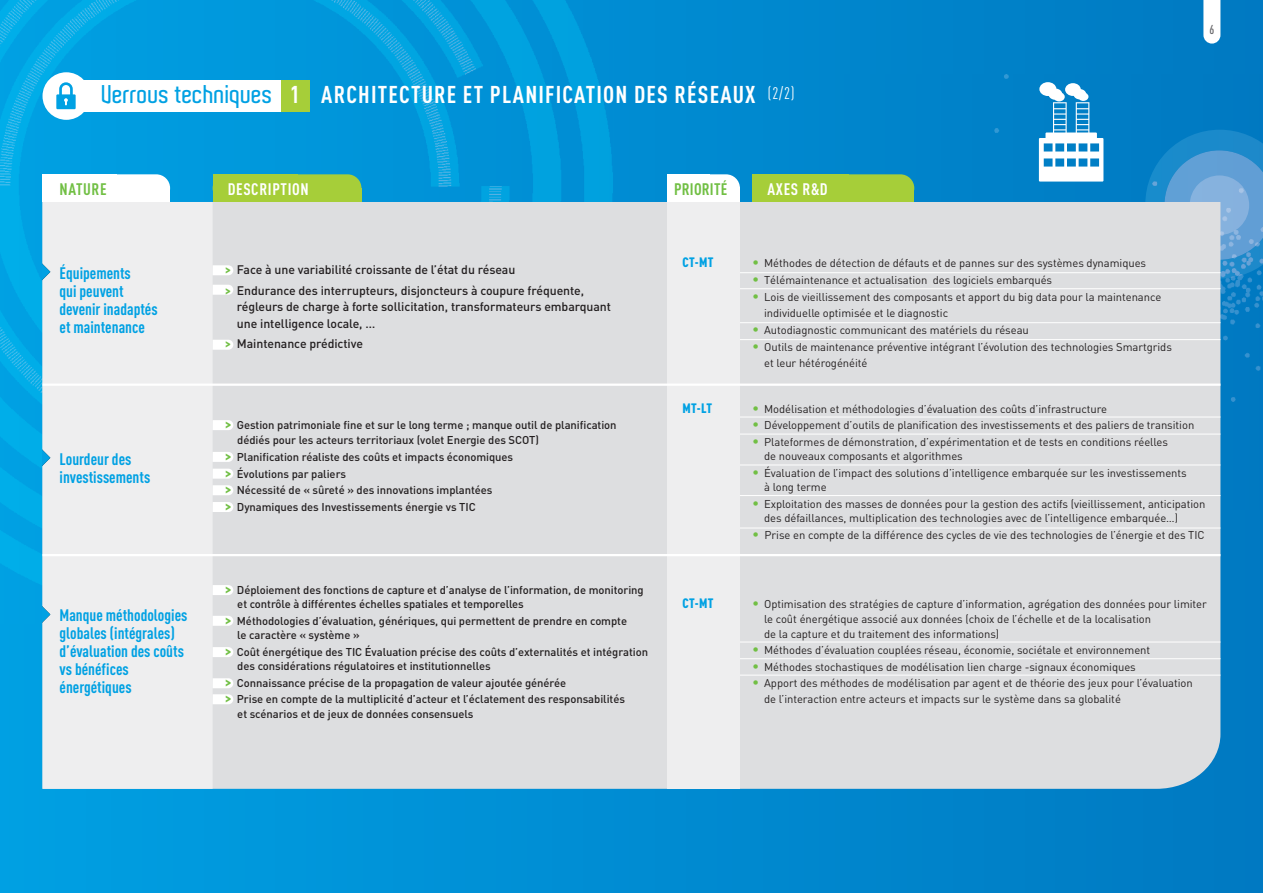
<style>
.page{position:relative;width:1263px;height:893px;background:#fff}
.page>*{position:absolute;margin:0;border:0;box-sizing:border-box;transform-origin:0 0}
.t1{font:700 24px "DIN Cond";letter-spacing:.05em;color:#fff}
.t2{font:700 16.5px/18px "DIN Cond";color:#00a1e3}
.t3{font:700 16.5px "DIN Cond";letter-spacing:.04em;color:#fff}
.t4{font:700 16.5px "DIN Cond";letter-spacing:.015em;color:#71bf44}
.t5{font:900 13.5px "DIN Cond";letter-spacing:.03em;color:#00a1e3}
.t6{font:500 12.75px "DIN Cond";color:#636366}
.t7{font:500 12.3px/20.7px "DIN";letter-spacing:-.005em;color:#231f20}
.t8{font:11.25px/14.7px "DIN";letter-spacing:-.005em;color:#231f20}
.t9{font:500 11.25px/16.8px "DIN";letter-spacing:-.005em;color:#231f20}
.s1{font-family:"Aldo";font-weight:600;font-size:24.75px;color:#00a1e3}
.s2{font-family:"DIN Cond";font-weight:900;color:#71bf44}
.s3{font-family:"DIN Cond";font-weight:900;font-size:13.5px;color:#71bf44}
</style>
<div class="page">
<div style="left:0;top:0;width:1263px;height:893px;background:linear-gradient(to right,#00a0e3,#0079c1)"></div>
<div style="left:837px;top:74px;width:426px;height:436px;background:#0080c7"></div>
<img style="left:1145px;top:130px;width:118px;height:149px">
<img style="left:1164px;top:150px;width:99px;height:110px">
<img style="left:1190px;top:175px;width:59px;height:60px">
<img style="left:0;top:0;width:612px;height:624px">
<div style="left:213px;top:202px;width:1007px;height:587px;background:#dddee0"></div>
<div style="left:43px;top:202px;width:170px;height:587px;background:#eeeeef"></div>
<div style="left:213px;top:174px;width:148px;height:28px;background:#a6ce39;border-radius:14px"></div>
<div style="left:213px;top:188px;width:148px;height:14px;background:#a6ce39"></div>
<div style="left:213px;top:174px;width:85px;height:28px;background:#a6ce39"></div>
<div style="left:43px;top:174px;width:127px;height:28px;background:#fff;border-radius:14px"></div>
<div style="left:43px;top:188px;width:127px;height:14px;background:#fff"></div>
<div style="left:43px;top:174px;width:74px;height:28px;background:#fff"></div>
<div style="left:668px;top:174px;width:72px;height:28px;background:#fff;border-radius:14px"></div>
<div style="left:668px;top:188px;width:72px;height:14px;background:#fff"></div>
<div style="left:668px;top:174px;width:42px;height:28px;background:#fff"></div>
<div style="left:765px;top:174px;width:149px;height:28px;background:#a6ce39;border-radius:14px"></div>
<div style="left:765px;top:188px;width:149px;height:14px;background:#a6ce39"></div>
<div style="left:753px;top:174px;width:96px;height:28px;background:#a6ce39"></div>
<div style="left:668px;top:202px;width:72px;height:587px;background:#eeeeef"></div>
<div style="left:53px;top:81px;width:238px;height:31px;background:#fff"></div>
<div style="left:281px;top:81px;width:29px;height:31px;background:#a6ce39"></div>
<hr style="left:43px;top:384px;width:1177px;height:2px;background:#fff">
<hr style="left:740px;top:272px;width:480px;height:1px;background:#fff">
<hr style="left:740px;top:288px;width:480px;height:1px;background:#fff">
<hr style="left:740px;top:322px;width:480px;height:1px;background:#fff">
<hr style="left:740px;top:339px;width:480px;height:1px;background:#fff">
<div style="left:43px;top:72px;width:47px;height:48px;background:#fff;border-radius:50%"></div>
<svg style="left:56px;top:82px;width:20px;height:27px"></svg>
<svg style="left:213px;top:265px;width:20px;height:10px"></svg>
<svg style="left:213px;top:285px;width:20px;height:10px"></svg>
<svg style="left:213px;top:340px;width:20px;height:10px"></svg>
<svg style="left:43px;top:260px;width:7px;height:24px"></svg>
<hr style="left:43px;top:554px;width:1177px;height:2px;background:#fff">
<hr style="left:740px;top:417px;width:480px;height:1px;background:#fff">
<hr style="left:740px;top:434px;width:480px;height:1px;background:#fff">
<hr style="left:740px;top:465px;width:480px;height:1px;background:#fff">
<hr style="left:740px;top:495px;width:480px;height:1px;background:#fff">
<hr style="left:740px;top:528px;width:480px;height:1px;background:#fff">
<hr style="left:740px;top:642px;width:480px;height:1px;background:#fff">
<hr style="left:740px;top:658px;width:480px;height:1px;background:#fff">
<hr style="left:740px;top:675px;width:480px;height:1px;background:#fff">
<svg style="left:213px;top:420px;width:20px;height:10px"></svg>
<svg style="left:213px;top:452px;width:20px;height:10px"></svg>
<svg style="left:213px;top:469px;width:20px;height:10px"></svg>
<svg style="left:213px;top:485px;width:20px;height:10px"></svg>
<svg style="left:213px;top:502px;width:20px;height:10px"></svg>
<svg style="left:213px;top:585px;width:20px;height:10px"></svg>
<svg style="left:213px;top:616px;width:20px;height:10px"></svg>
<svg style="left:213px;top:647px;width:20px;height:10px"></svg>
<svg style="left:213px;top:678px;width:20px;height:10px"></svg>
<svg style="left:213px;top:694px;width:20px;height:10px"></svg>
<svg style="left:43px;top:445px;width:7px;height:25px"></svg>
<svg style="left:43px;top:602px;width:7px;height:25px"></svg>
<svg style="left:1203px;top:0;width:17px;height:44px"></svg>
<svg style="left:1039px;top:82px;width:64px;height:100px"></svg>
<h1 class="t1" style="left:102px;top:86px;width:694px"><span class="s1">Verrous techniques</span> 1 ARCHITECTURE ET PLANIFICATION DES RÉSEAUX <sup>(2/2)</sup></h1>
<h2 class="t4" style="left:60px;top:183px;width:49px">NATURE</h2>
<h2 class="t3" style="left:228px;top:183px;width:82px">DESCRIPTION</h2>
<h2 class="t4" style="left:674px;top:183px;width:55px">PRIORITÉ</h2>
<h2 class="t3" style="left:767px;top:183px;width:62px">AXES R&amp;D</h2>
<h2 class="t2" style="left:60px;top:265px;width:100px">Équipements<br>qui peuvent devenir inadaptés et maintenance</h2>
<p class="t7" style="left:225px;top:259px;width:360px"><span class="s2">&gt;</span> Face à une variabilité croissante de l’état du réseau<br><span class="s2">&gt;</span> Endurance des interrupteurs, disjoncteurs à coupure fréquente,</p>
<p class="t7" style="left:237px;top:299px;width:375px;line-height:16.5px">régleurs de charge à forte sollicitation, transformateurs embarquant une intelligence locale, …</p>
<p class="t7" style="left:225px;top:334px;width:139px"><span class="s2">&gt;</span> Maintenance prédictive</p>
<p class="t5" style="left:682px;top:257px;width:33px">CT-MT</p>
<p class="t8" style="left:753px;top:256px;width:395px"><span class="s3">•</span> Méthodes de détection de défauts et de pannes sur des systèmes dynamiques</p>
<p class="t8" style="left:753px;top:273px;width:301px"><span class="s3">•</span> Télémaintenance et actualisation des logiciels embarqués</p>
<p class="t8" style="left:764px;top:290px;width:399px;line-height:15.6px;text-indent:-11px"><span class="s3">•</span> Lois de vieillissement des composants et apport du big data pour la maintenance individuelle optimisée et le diagnostic</p>
<p class="t8" style="left:753px;top:323px;width:278px"><span class="s3">•</span> Autodiagnostic communicant des matériels du réseau</p>
<p class="t8" style="left:764px;top:340px;width:409px;line-height:15.6px;text-indent:-11px"><span class="s3">•</span> Outils de maintenance préventive intégrant l’évolution des technologies Smartgrids et leur hétérogénéité</p>
<p class="t6" style="left:1209px;top:25px;width:6px">6</p>
<h2 class="t2" style="left:60px;top:451px;width:92px">Lourdeur des investissements</h2>
<h2 class="t2" style="left:60px;top:607px;width:129px">Manque méthodologies globales (intégrales) d’évaluation des coûts vs bénéfices énergétiques</h2>
<p class="t9" style="left:237px;top:418px;width:381px;line-height:14.7px;text-indent:-12px"><span class="s3">&gt;</span> Gestion patrimoniale fine et sur le long terme ; manque outil de planification dédiés pour les acteurs territoriaux (volet Energie des SCOT)</p>
<p class="t9" style="left:225px;top:449px;width:289px"><span class="s3">&gt;</span> Planification réaliste des coûts et impacts économiques <span class="s3">&gt;</span> Évolutions par paliers<br><span class="s3">&gt;</span> Nécessité de « sûreté » des innovations implantées<br><span class="s3">&gt;</span> Dynamiques des Investissements énergie vs TIC</p>
<p class="t9" style="left:237px;top:583px;width:408px;line-height:14.4px;text-indent:-12px"><span class="s3">&gt;</span> Déploiement des fonctions de capture et d’analyse de l’information, de monitoring et contrôle à différentes échelles spatiales et temporelles</p>
<p class="t9" style="left:237px;top:614px;width:391px;line-height:14.4px;text-indent:-12px"><span class="s3">&gt;</span> Méthodologies d’évaluation, génériques, qui permettent de prendre en compte le caractère « système »</p>
<p class="t9" style="left:237px;top:645px;width:412px;line-height:14.4px;text-indent:-12px"><span class="s3">&gt;</span> Coût énergétique des TIC Évaluation précise des coûts d’externalités et intégration des considérations régulatoires et institutionnelles</p>
<p class="t9" style="left:225px;top:675px;width:401px"><span class="s3">&gt;</span> Connaissance précise de la propagation de valeur ajoutée générée<br><span class="s3">&gt;</span> Prise en compte de la multiplicité d’acteur et l’éclatement des responsabilités</p>
<p class="t9" style="left:237px;top:705px;width:238px">et scénarios et de jeux de données consensuels</p>
<p class="t5" style="left:682px;top:403px;width:31px">MT-LT</p>
<p class="t5" style="left:682px;top:599px;width:33px">CT-MT</p>
<p class="t8" style="left:753px;top:401px;width:356px"><span class="s3">•</span> Modélisation et méthodologies d’évaluation des coûts d’infrastructure</p>
<p class="t8" style="left:753px;top:418px;width:443px"><span class="s3">•</span> Développement d’outils de planification des investissements et des paliers de transition</p>
<p class="t8" style="left:764px;top:434px;width:405px;text-indent:-11px"><span class="s3">•</span> Plateformes de démonstration, d’expérimentation et de tests en conditions réelles de nouveaux composants et algorithmes</p>
<p class="t8" style="left:764px;top:465px;width:424px;text-indent:-11px"><span class="s3">•</span> Évaluation de l’impact des solutions d’intelligence embarquée sur les investissements à long terme</p>
<p class="t8" style="left:764px;top:496px;width:443px;text-indent:-11px"><span class="s3">•</span> Exploitation des masses de données pour la gestion des actifs (vieillissement, anticipation des défaillances, multiplication des technologies avec de l’intelligence embarquée…)</p>
<p class="t8" style="left:753px;top:528px;width:453px"><span class="s3">•</span> Prise en compte de la différence des cycles de vie des technologies de l’énergie et des TIC</p>
<p class="t8" style="left:764px;top:597px;width:444px;text-indent:-11px"><span class="s3">•</span> Optimisation des stratégies de capture d’information, agrégation des données pour limiter le coût énergétique associé aux données (choix de l’échelle et de la localisation<br>de la capture et du traitement des informations)</p>
<p class="t8" style="left:753px;top:643px;width:399px"><span class="s3">•</span> Méthodes d’évaluation couplées réseau, économie, sociétale et environnement</p>
<p class="t8" style="left:753px;top:659px;width:385px"><span class="s3">•</span> Méthodes stochastiques de modélisation lien charge -signaux économiques</p>
<p class="t8" style="left:764px;top:675px;width:430px;line-height:15.6px;text-indent:-11px"><span class="s3">•</span> Apport des méthodes de modélisation par agent et de théorie des jeux pour l’évaluation de l’interaction entre acteurs et impacts sur le système dans sa globalité</p>
</div>
